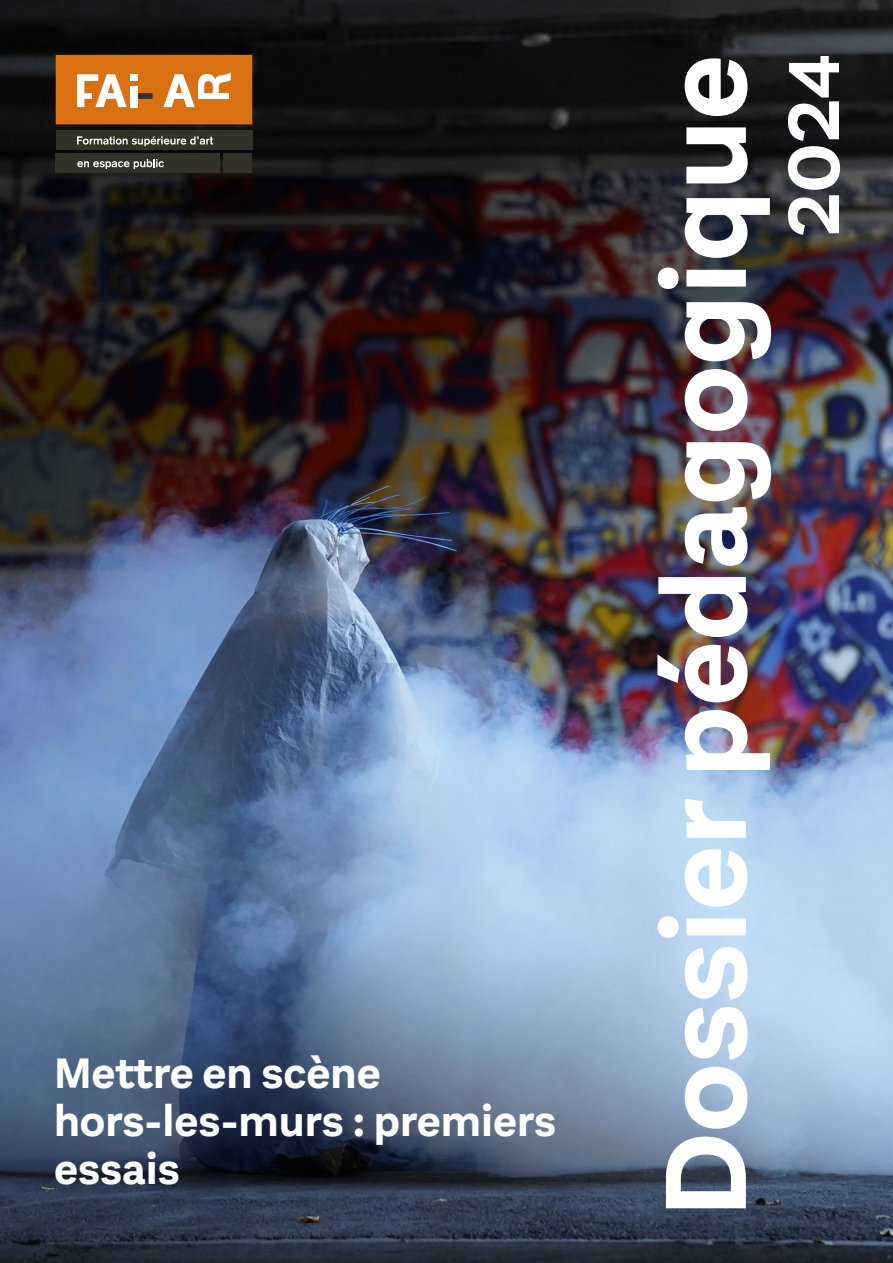
<style>
.page{position:relative;width:893px;height:1263px;background:#fff}
.page>*{position:absolute;margin:0;border:0;box-sizing:border-box;transform-origin:0 0}
.t1{font:700 120px "Aestetico";color:#fff}
.t2{font:700 75px "Aestetico";color:#fff}
.t3{font:700 44.25px/47.8px "Aestetico";color:#fff}
</style>
<div class="page">
<img style="left:0;top:0;width:893px;height:1263px">
<div style="left:56px;top:55px;width:196px;height:69px;background:#d97011"></div>
<svg style="left:138px;top:93px;width:15px;height:6px"></svg>
<div style="left:130px;top:86px;width:8px;height:21px;background:#fff"></div>
<div style="left:130px;top:74px;width:8px;height:7px;background:#fff"></div>
<svg style="left:77px;top:74px;width:50px;height:33px"></svg>
<svg style="left:163px;top:72px;width:68px;height:35px"></svg>
<div style="left:56px;top:153px;width:164px;height:19px;background:#323228"></div>
<div style="left:56px;top:130px;width:196px;height:19px;background:#323228"></div>
<div style="left:223px;top:153px;width:29px;height:19px;background:#323228"></div>
<svg style="left:77px;top:136px;width:136px;height:10px"></svg>
<svg style="left:77px;top:159px;width:87px;height:10px"></svg>
<p class="t3" style="left:54px;top:1050px;width:504px">Mettre en scène hors-les-murs : premiers essais</p>
<p class="t1" style="left:634px;top:1217px;width:1164px;rotate:-90deg">Dossier pédagogique</p>
<p class="t2" style="left:769px;top:237px;width:184px;rotate:-90deg">2024</p>
</div>
